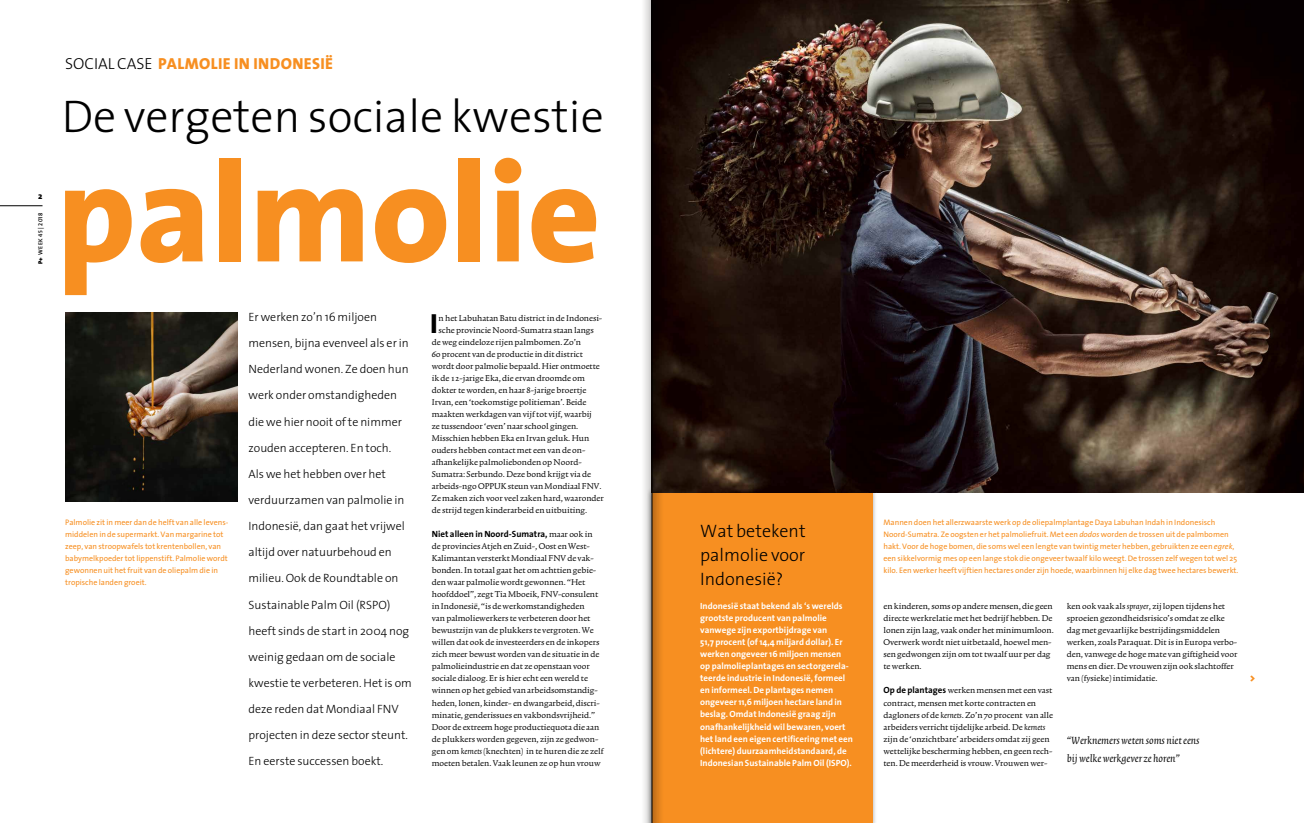
<style>
.page{position:relative;width:1304px;height:823px;background:#fff}
.page>*{position:absolute;margin:0;border:0;box-sizing:border-box;transform-origin:0 0}
.t1{font:800 142px "The Sans";color:#f78f21}
.t2{font:300 46px "The Sans";color:#000}
.t3{font:800 27.8px "The Sans";color:#000}
.t4{font:300 18px/24px "The Sans";color:#000;text-align:justify}
.t5{font:800 16px "The Sans";letter-spacing:.025em;color:#f78f21}
.t6{font:italic 13px/18px "Trinite No 1";color:#000}
.t7{font:300 12px/26.1px "The Sans";color:#000}
.t8{font:10px/12px "Trinite No 1 Rom Wid";color:#000}
.t9{font:900 10px "The Sans";color:#f78f21}
.t10{font:700 9px/12px "The Sans";color:#fff}
.t11{font:700 9px "The Sans";color:#000}
.t12{font:800 9px "The Sans";color:#000}
.t13{font:8px/12px "The Sans";color:#f78f21}
.t14{font:6px "The Sans Semi Bold Caps";letter-spacing:.05em;color:#000}
.s1{font-family:"The Sans";font-weight:900}
.s2{font-family:"The Sans";font-weight:600}
.s3{font-weight:300;color:#000}
.s4{font-family:"Trinite No 1 Rom Wid";font-weight:400;font-size:10px}
.s5{font-family:"Trinite No 1";font-style:italic}
.s6{font-style:italic}
.s7{font-family:"The Sans";font-weight:700;font-size:9px}
</style>
<div class="page">
<hr style="left:0;top:205px;width:43px;height:1px;background:#000">
<div style="left:646px;top:486px;width:232px;height:336px;background:#000;opacity:.5"></div>
<div style="left:652px;top:489px;width:220px;height:333px;background:#f78f21"></div>
<img style="left:663px;top:0;width:641px;height:492px">
<img style="left:65px;top:312px;width:172px;height:189px">
<svg style="left:644px;top:0;width:4px;height:822px;fill:#e9e9e9"></svg>
<svg style="left:659px;top:0;width:4px;height:822px"></svg>
<div style="left:648px;top:0;width:11px;height:822px;background:#000;opacity:.75"></div>
<hr style="left:652px;top:0;width:1px;height:822px;background:#000">
<p class="t12" style="left:38px;top:189px;width:6px">2</p>
<p class="t14" style="left:35px;top:264px;width:53px;rotate:-90deg"><span class="s1">P+</span> <span class="s2">WEEK</span> 45 <span class="s2">|</span> 2018</p>
<h3 class="t5" style="left:65px;top:50px;width:269px"><span class="s3">SOCIAL CASE</span> PALMOLIE IN INDONESIË</h3>
<h2 class="t2" style="left:62px;top:78px;width:544px">De vergeten sociale kwestie</h2>
<h1 class="t1" style="left:57px;top:93px;width:546px">palmolie</h1>
<p class="t13" style="left:65px;top:516px;width:165px">Palmolie zit in meer dan de helft van alle levens&shy;middelen in de supermarkt. Van margarine tot zeep, van stroopwafels tot krentenbollen, van babymelkpoeder tot lippenstift. Palmolie wordt gewonnen uit het fruit van de oliepalm die in tropische landen groeit.</p>
<p class="t7" style="left:249px;top:303px;width:165px">Er werken zo’n 16 miljoen mensen, bijna evenveel als er in<br>Nederland wonen. Ze doen hun werk onder omstandigheden die we hier nooit of te nimmer zouden accepteren. En toch.<br>Als we het hebben over het verduurzamen van palmolie in<br>Indonesië, dan gaat het vrijwel altijd over natuurbehoud en milieu. Ook de Roundtable on<br>Sustainable Palm Oil (RSPO) heeft sinds de start in 2004 nog weinig gedaan om de sociale kwestie te verbeteren. Het is om deze reden dat Mondiaal FNV projecten in deze sector steunt.<br>En eerste successen boekt.</p>
<h3 class="t3" style="left:430px;top:300px;width:9px">I</h3>
<p class="t8" style="left:439px;top:312px;width:165px">n het Labuhatan Batu district in de Indonesi-</p>
<p class="t8" style="left:439px;top:324px;width:157px">sche provincie Noord-Sumatra staan langs</p>
<p class="t8" style="left:432px;top:336px;width:151px">de weg eindeloze rijen palmbomen. Zo’n</p>
<p class="t8" style="left:432px;top:348px;width:153px">60 procent van de productie in dit district</p>
<p class="t8" style="left:432px;top:360px;width:169px">wordt door palmolie bepaald. Hier ontmoette</p>
<p class="t8" style="left:432px;top:372px;width:155px">ik de 12-jarige Eka, die ervan droomde om</p>
<p class="t8" style="left:432px;top:384px;width:156px">dokter te worden, en haar 8-jarige broertje</p>
<p class="t8" style="left:432px;top:396px;width:156px">Irvan, een ‘toekomstige politieman’. Beide</p>
<p class="t8" style="left:432px;top:408px;width:162px">maakten werkdagen van vijf tot vijf, waarbij</p>
<p class="t8" style="left:432px;top:420px;width:148px">ze tussendoor ‘even’ naar school gingen.</p>
<p class="t8" style="left:432px;top:432px;width:159px">Misschien hebben Eka en Irvan geluk. Hun</p>
<p class="t8" style="left:432px;top:444px;width:155px">ouders hebben contact met een van de on-</p>
<p class="t8" style="left:432px;top:456px;width:151px">afhankelijke palmoliebonden op Noord-</p>
<p class="t8" style="left:432px;top:468px;width:161px">Sumatra: Serbundo. Deze bond krijgt via de</p>
<p class="t8" style="left:432px;top:480px;width:171px">arbeids-ngo OPPUK steun van Mondiaal FNV.</p>
<p class="t8" style="left:432px;top:492px;width:173px">Ze maken zich voor veel zaken hard, waaronder</p>
<p class="t8" style="left:432px;top:504px;width:157px">de strijd tegen kinderarbeid en uitbuiting.</p>
<p class="t11" style="left:432px;top:526px;width:162px">Niet alleen in Noord-Sumatra, <span class="s4">maar ook in</span></p>
<p class="t8" style="left:432px;top:540px;width:173px">de provincies Atjeh en Zuid-, Oost en West-Kalimantan versterkt Mondiaal FNV de vak&shy;bonden. In totaal gaat het om achttien gebie&shy;den waar palmolie wordt gewonnen. “Het hoofddoel”, zegt Tia Mboeik, FNV-consulent in Indonesië, “is de werkomstandigheden<br>van palmoliewerkers te verbeteren door het bewustzijn van de plukkers te vergroten. We willen dat ook de investeerders en de inkopers zich meer bewust worden van de situatie in de palmolieindustrie en dat ze openstaan voor sociale dialoog. Er is hier echt een wereld te winnen op het gebied van arbeidsomstandig&shy;heden, lonen, kinder- en dwangarbeid, discri&shy;minatie, genderissues en vakbondsvrijheid.” Door de extreem hoge productiequota die aan de plukkers worden gegeven, zijn ze gedwon&shy;gen om <span class="s5">kernets</span> (knechten) in te huren die ze zelf moeten betalen. Vaak leunen ze op hun vrouw</p>
<p class="t13" style="left:883px;top:516px;width:356px">Mannen doen het allerzwaarste werk op de oliepalmplantage Daya Labuhan Indah in Indonesisch Noord-Sumatra. Ze oogsten er het palmoliefruit. Met een <span class="s6">dodos</span> worden de trossen uit de palmbomen hakt. Voor de hoge bomen, die soms wel een lengte van twintig meter hebben, gebruikten ze een <span class="s6">egrek</span>, een sikkelvormig mes op een lange stok die ongeveer twaalf kilo weegt. De trossen zelf wegen tot wel 25 kilo. Een werker heeft vijftien hectares onder zijn hoede, waarbinnen hij elke dag twee hectares bewerkt.</p>
<h3 class="t4" style="left:700px;top:518px;width:107px">Wat betekent palmolie voor Indonesië?</h3>
<p class="t10" style="left:700px;top:599px;width:154px">Indonesië staat bekend als ‘s werelds grootste producent van palmolie vanwege zijn exportbijdrage van<br>51,7 procent (of 14,4 miljard dollar). Er werken ongeveer 16 miljoen mensen op palmolieplantages en sectorgerela&shy;teerde industrie in Indonesië, formeel en informeel. De plantages nemen ongeveer 11,6 miljoen hectare land in beslag. Omdat Indonesië graag zijn onafhankelijkheid wil bewaren, voert het land een eigen certificering met een (lichtere) duurzaamheidstandaard, de Indonesian Sustainable Palm Oil (ISPO).</p>
<p class="t8" style="left:883px;top:600px;width:172px">en kinderen, soms op andere mensen, die geen directe werkrelatie met het bedrijf hebben. De lonen zijn laag, vaak onder het minimumloon.<br>Overwerk wordt niet uitbetaald, hoewel men&shy;sen gedwongen zijn om tot twaalf uur per dag te werken.</p>
<p class="t8" style="left:1067px;top:600px;width:172px">ken ook vaak als <span class="s5">sprayer</span>, zij lopen tijdens het sproeien gezondheidsrisico’s omdat ze elke dag met gevaarlijke bestrijdingsmiddelen werken, zoals Paraquat. Dit is in Europa verbo&shy;den, vanwege de hoge mate van giftigheid voor mens en dier. De vrouwen zijn ook slachtoffer van (fysieke) intimidatie.</p>
<p class="t8" style="left:883px;top:684px;width:171px"><span class="s7">Op de plantages</span> werken mensen met een vast contract, mensen met korte contracten en dagloners of de <span class="s5">kernets</span>. Zo’n 70 procent van alle arbeiders verricht tijdelijke arbeid. De <span class="s5">kernets </span>zijn de ‘onzichtbare’ arbeiders omdat zij geen wettelijke bescherming hebben, en geen rech&shy;ten. De meerderheid is vrouw. Vrouwen wer-</p>
<h3 class="t6" style="left:1067px;top:731px;width:134px">“Werknemers weten soms niet eens bij welke werkgever ze horen”</h3>
<p class="t9" style="left:1250px;top:669px;width:7px">&gt;</p>
</div>
